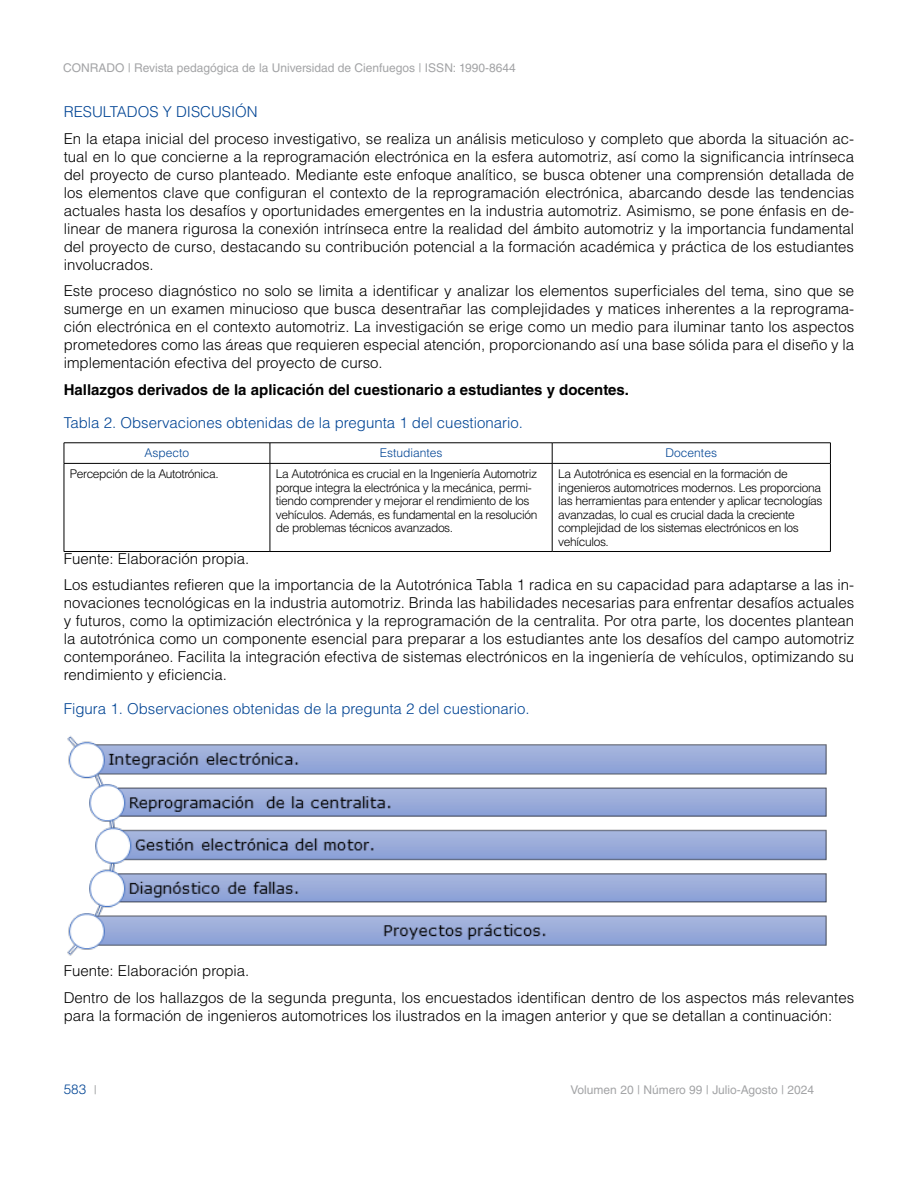
<style>
.page{position:relative;width:918px;height:1188px;background:#fff}
.page>*{position:absolute;margin:0;border:0;box-sizing:border-box;transform-origin:0 0}
.t1{font:300 15px/18px "Helvetica LT Std";color:#000;text-align:justify}
.t2{font:300 15px "Helvetica LT Std";color:#004494}
.t3{font:700 15px "Helvetica LT Std";color:#000}
.t4{font:300 13.5px "Helvetica LT Std";color:#004494}
.t5{font:300 12px/13.5px "Helvetica LT Std";letter-spacing:-.03em;color:#000}
.t6{font:12px "Helvetica LT Std";color:#a3a4a6}
.t7{font:300 12px "Helvetica LT Std";color:#004494}
.s1{font-weight:400;font-size:12px;color:#a3a4a6}
</style>
<div class="page">
<hr style="left:64px;top:443px;width:206px;height:1px;background:#000">
<svg style="left:64px;top:443px;width:1px;height:20px"></svg>
<hr style="left:270px;top:443px;width:282px;height:1px;background:#000">
<svg style="left:270px;top:443px;width:1px;height:20px"></svg>
<hr style="left:552px;top:443px;width:279px;height:1px;background:#000">
<svg style="left:552px;top:443px;width:1px;height:20px"></svg>
<svg style="left:830px;top:443px;width:1px;height:20px"></svg>
<hr style="left:64px;top:463px;width:206px;height:1px;background:#000">
<hr style="left:64px;top:464px;width:1px;height:87px;background:#000">
<hr style="left:270px;top:463px;width:282px;height:1px;background:#000">
<hr style="left:270px;top:464px;width:1px;height:87px;background:#000">
<hr style="left:552px;top:463px;width:279px;height:1px;background:#000">
<hr style="left:552px;top:464px;width:1px;height:87px;background:#000">
<hr style="left:830px;top:464px;width:1px;height:87px;background:#000">
<hr style="left:64px;top:551px;width:206px;height:1px;background:#000">
<hr style="left:270px;top:551px;width:282px;height:1px;background:#000">
<hr style="left:552px;top:551px;width:279px;height:1px;background:#000">
<img style="left:67px;top:735px;width:760px;height:221px">
<p class="t6" style="left:63px;top:61px;width:454px">CONRADO | Revista pedagógica de la Universidad de Cienfuegos | ISSN: 1990-8644</p>
<p class="t2" style="left:64px;top:102px;width:195px">RESULTADOS Y DISCUSIÓN</p>
<p class="t1" style="left:64px;top:129px;width:792px">En la etapa inicial del proceso investigativo, se realiza un análisis meticuloso y completo que aborda la situación ac&shy;tual en lo que concierne a la reprogramación electrónica en la esfera automotriz, así como la significancia intrínseca del proyecto de curso planteado. Mediante este enfoque analítico, se busca obtener una comprensión detallada de los elementos clave que configuran el contexto de la reprogramación electrónica, abarcando desde las tendencias actuales hasta los desafíos y oportunidades emergentes en la industria automotriz. Asimismo, se pone énfasis en de&shy;linear de manera rigurosa la conexión intrínseca entre la realidad del ámbito automotriz y la importancia fundamental del proyecto de curso, destacando su contribución potencial a la formación académica y práctica de los estudiantes involucrados.</p>
<p class="t1" style="left:64px;top:282px;width:792px">Este proceso diagnóstico no solo se limita a identificar y analizar los elementos superficiales del tema, sino que se sumerge en un examen minucioso que busca desentrañar las complejidades y matices inherentes a la reprograma&shy;ción electrónica en el contexto automotriz. La investigación se erige como un medio para iluminar tanto los aspectos prometedores como las áreas que requieren especial atención, proporcionando así una base sólida para el diseño y la implementación efectiva del proyecto de curso.</p>
<p class="t3" style="left:64px;top:380px;width:567px">Hallazgos derivados de la aplicación del cuestionario a estudiantes y docentes.</p>
<p class="t2" style="left:64px;top:413px;width:461px">Tabla 2. Observaciones obtenidas de la pregunta 1 del cuestionario.</p>
<p class="t7" style="left:145px;top:446px;width:46px">Aspecto</p>
<p class="t7" style="left:380px;top:446px;width:64px">Estudiantes</p>
<p class="t7" style="left:666px;top:446px;width:53px">Docentes</p>
<p class="t5" style="left:70px;top:467px;width:150px">Percepción de la Autotrónica.</p>
<p class="t5" style="left:276px;top:467px;width:263px">La Autotrónica es crucial en la Ingeniería Automotriz porque integra la electrónica y la mecánica, permi&shy;tiendo comprender y mejorar el rendimiento de los vehículos. Además, es fundamental en la resolución de problemas técnicos avanzados.</p>
<p class="t5" style="left:558px;top:467px;width:266px">La Autotrónica es esencial en la formación de ingenieros automotrices modernos. Les proporciona las herramientas para entender y aplicar tecnologías avanzadas, lo cual es crucial dada la creciente complejidad de los sistemas electrónicos en los vehículos.</p>
<p class="t1" style="left:64px;top:545px;width:792px;line-height:26.5px">Fuente: Elaboración propia.<br>Los estudiantes refieren que la importancia de la Autotrónica Tabla 1 radica en su capacidad para adaptarse a las in-</p>
<p class="t1" style="left:64px;top:594px;width:792px">novaciones tecnológicas en la industria automotriz. Brinda las habilidades necesarias para enfrentar desafíos actuales y futuros, como la optimización electrónica y la reprogramación de la centralita. Por otra parte, los docentes plantean la autotrónica como un componente esencial para preparar a los estudiantes ante los desafíos del campo automotriz contemporáneo. Facilita la integración efectiva de sistemas electrónicos en la ingeniería de vehículos, optimizando su rendimiento y eficiencia.</p>
<p class="t2" style="left:64px;top:699px;width:467px">Figura 1. Observaciones obtenidas de la pregunta 2 del cuestionario.</p>
<p class="t1" style="left:64px;top:957px;width:792px;line-height:26.5px">Fuente: Elaboración propia.<br>Dentro de los hallazgos de la segunda pregunta, los encuestados identifican dentro de los aspectos más relevantes</p>
<p class="t1" style="left:64px;top:1006px;width:770px">para la formación de ingenieros automotrices los ilustrados en la imagen anterior y que se detallan a continuación:</p>
<p class="t4" style="left:64px;top:1081px;width:35px">583 <span class="s1">|</span></p>
<p class="t6" style="left:571px;top:1083px;width:245px">Volumen 20 | Número 99 | Julio-Agosto | 2024</p>
</div>
